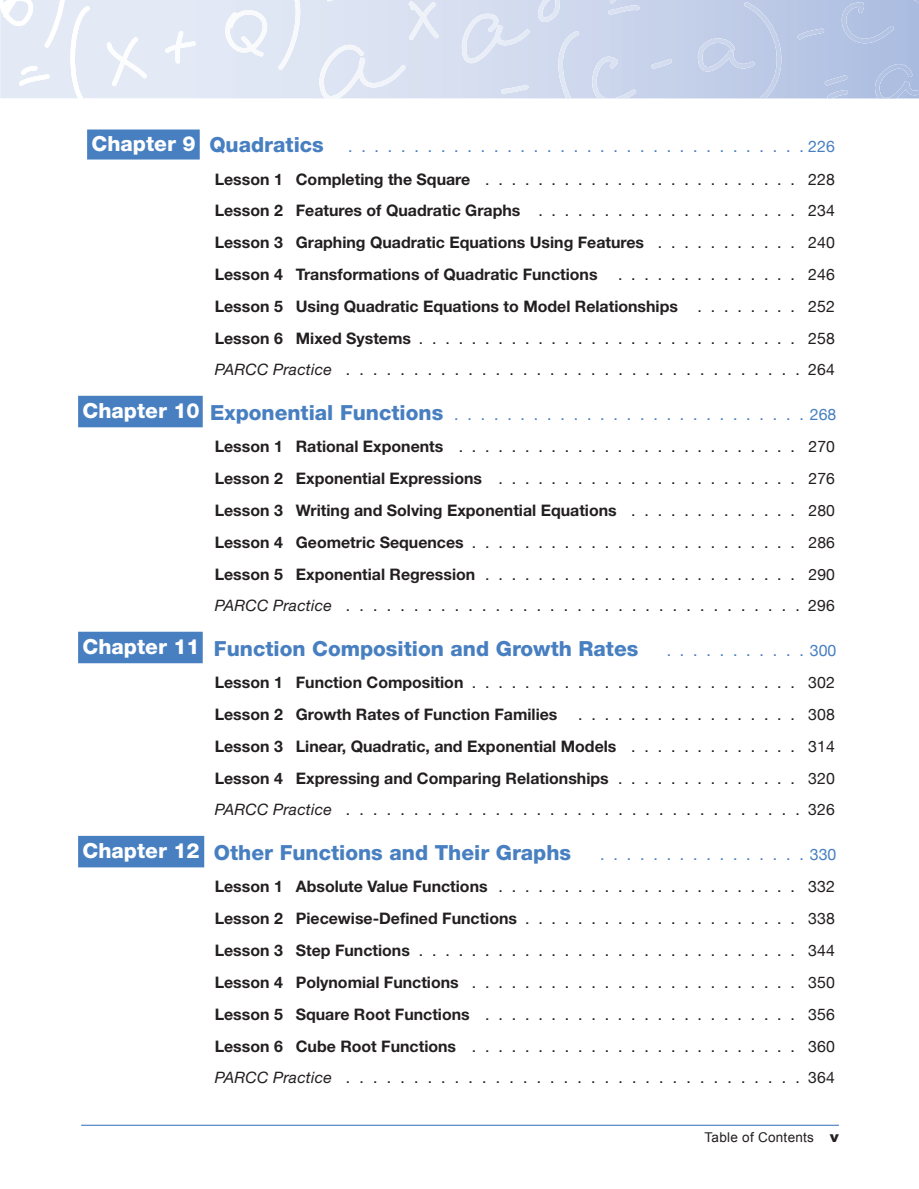
<style>
.page{position:relative;width:919px;height:1189px;background:#fff}
.page>*{position:absolute;margin:0;border:0;box-sizing:border-box;transform-origin:0 0}
.t1{font:800 20.85px "Helvetica Neue";color:#477fc1}
.t2{font:700 15.9px/32px "Helvetica Neue";color:#231f20;text-align:justify}
.t3{font:15.9px/32px "Helvetica Neue";color:#231f20;text-align:justify}
.t4{font:15.75px "Helvetica Neue";letter-spacing:.01em;color:#231f20}
.t5{font:13.5px "Arial";letter-spacing:.02em;color:#231f20}
.s1{font-weight:800;font-size:20.85px;color:#fff}
.s2{font-weight:800;font-size:20.85px;color:#477fc1}
.s3{font-weight:400;color:#477fc1}
.s4{font-weight:400}
.s5{font-style:italic}
.s6{font-weight:400;font-size:15.75px}
.s7{color:#fff}
.s8{color:#477fc1}
.s9{font-weight:700}
.s10{font-weight:900;font-size:15px}
</style>
<div class="page">
<hr style="left:81px;top:1124px;width:757px;height:1px;background:#477fc1">
<div style="left:87px;top:129px;width:113px;height:30px;background:#477fc1"></div>
<div style="left:78px;top:395px;width:125px;height:32px;background:#477fc1"></div>
<div style="left:78px;top:631px;width:125px;height:32px;background:#477fc1"></div>
<div style="left:78px;top:835px;width:126px;height:32px;background:#477fc1"></div>
<svg style="left:0;top:0;width:919px;height:99px;background:#d3dcef"></svg>
<p class="t2" style="left:215px;top:130px;width:621px;text-indent:-123px"><span class="s1">Chapter 9</span> <span class="s2">Quadratics</span> <span class="s3">. . . . . . . . . . . . . . . . . . . . . . . . . . . . . . . . . . . 226<br></span>Lesson 1 Completing the Square <span class="s4">. . . . . . . . . . . . . . . . . . . . . . . . 228<br></span>Lesson 2 Features of Quadratic Graphs <span class="s4">. . . . . . . . . . . . . . . . . . . . 234<br></span>Lesson 3 Graphing Quadratic Equations Using Features <span class="s4">. . . . . . . . . . . 240<br></span>Lesson 4 Transformations of Quadratic Functions</p>
<p class="t2" style="left:215px;top:258px;width:621px;text-indent:403px"><span class="s4">. . . . . . . . . . . . . . 246<br></span>Lesson 5 Using Quadratic Equations to Model Relationships <span class="s4">. . . . . . . . 252<br></span>Lesson 6 Mixed Systems <span class="s4">. . . . . . . . . . . . . . . . . . . . . . . . . . . . . 258</span></p>
<p class="t4" style="left:215px;top:360px;width:621px"><span class="s5">PARCC Practice</span> . . . . . . . . . . . . . . . . . . . . . . . . . . . . . . . . . . 264</p>
<p class="t2" style="left:215px;top:397px;width:623px;text-indent:-132px"><span class="s1">Chapter 10</span> <span class="s2">Exponential Functions</span> <span class="s3">. . . . . . . . . . . . . . . . . . . . . . . . . . . 268<br></span>Lesson 1 Rational Exponents <span class="s4">. . . . . . . . . . . . . . . . . . . . . . . . . .</span> <span class="s6">270<br></span>Lesson 2 Exponential Expressions <span class="s4">. . . . . . . . . . . . . . . . . . . . . . .</span> <span class="s6">276<br></span>Lesson 3 Writing and Solving Exponential Equations <span class="s4">. . . . . . . . . . . . .</span> <span class="s6">280<br></span>Lesson 4 Geometric Sequences <span class="s4">. . . . . . . . . . . . . . . . . . . . . . . . .</span> <span class="s6">286<br></span>Lesson 5 Exponential Regression <span class="s4">. . . . . . . . . . . . . . . . . . . . . . . .</span> <span class="s6">290</span></p>
<p class="t4" style="left:215px;top:596px;width:621px"><span class="s5">PARCC Practice</span> . . . . . . . . . . . . . . . . . . . . . . . . . . . . . . . . . . 296</p>
<h1 class="t1" style="left:83px;top:635px;width:557px"><span class="s7">Chapter 11</span> Function Composition and Growth Rates</h1>
<p class="t2" style="left:215px;top:633px;width:623px;text-indent:451px"><span class="s3">. . . . . . . . . . . 300<br></span>Lesson 1 Function Composition <span class="s4">. . . . . . . . . . . . . . . . . . . . . . . . . 302<br></span>Lesson 2 Growth Rates of Function Families</p>
<p class="t2" style="left:215px;top:698px;width:621px;text-indent:363px"><span class="s4">. . . . . . . . . . . . . . . . . 308<br></span>Lesson 3 Linear, Quadratic, and Exponential Models <span class="s4">. . . . . . . . . . . . . 314<br></span>Lesson 4 Expressing and Comparing Relationships <span class="s4">. . . . . . . . . . . . . . 320</span></p>
<p class="t4" style="left:215px;top:800px;width:621px"><span class="s5">PARCC Practice</span> . . . . . . . . . . . . . . . . . . . . . . . . . . . . . . . . . . 326</p>
<h1 class="t1" style="left:83px;top:839px;width:490px"><span class="s7">Chapter 12</span> Other Functions and Their Graphs</h1>
<p class="t3" style="left:215px;top:839px;width:623px;text-indent:385px"><span class="s8">. . . . . . . . . . . . . . . . 330<br></span><span class="s9">Lesson 1 Absolute Value Functions</span> . . . . . . . . . . . . . . . . . . . . . . . 332<br><span class="s9">Lesson 2 Piecewise-Defined Functions</span> . . . . . . . . . . . . . . . . . . . . . 338<br><span class="s9">Lesson 3 Step Functions</span> . . . . . . . . . . . . . . . . . . . . . . . . . . . . . 344<br><span class="s9">Lesson 4 Polynomial Functions</span> . . . . . . . . . . . . . . . . . . . . . . . . . 350<br><span class="s9">Lesson 5 Square Root Functions</span> . . . . . . . . . . . . . . . . . . . . . . . . 356<br><span class="s9">Lesson 6 Cube Root Functions</span> . . . . . . . . . . . . . . . . . . . . . . . . . 360</p>
<p class="t4" style="left:215px;top:1067px;width:621px"><span class="s5">PARCC Practice</span> . . . . . . . . . . . . . . . . . . . . . . . . . . . . . . . . . . 364</p>
<p class="t5" style="left:704px;top:1128px;width:136px">Table of Contents <span class="s10">v</span></p>
</div>
